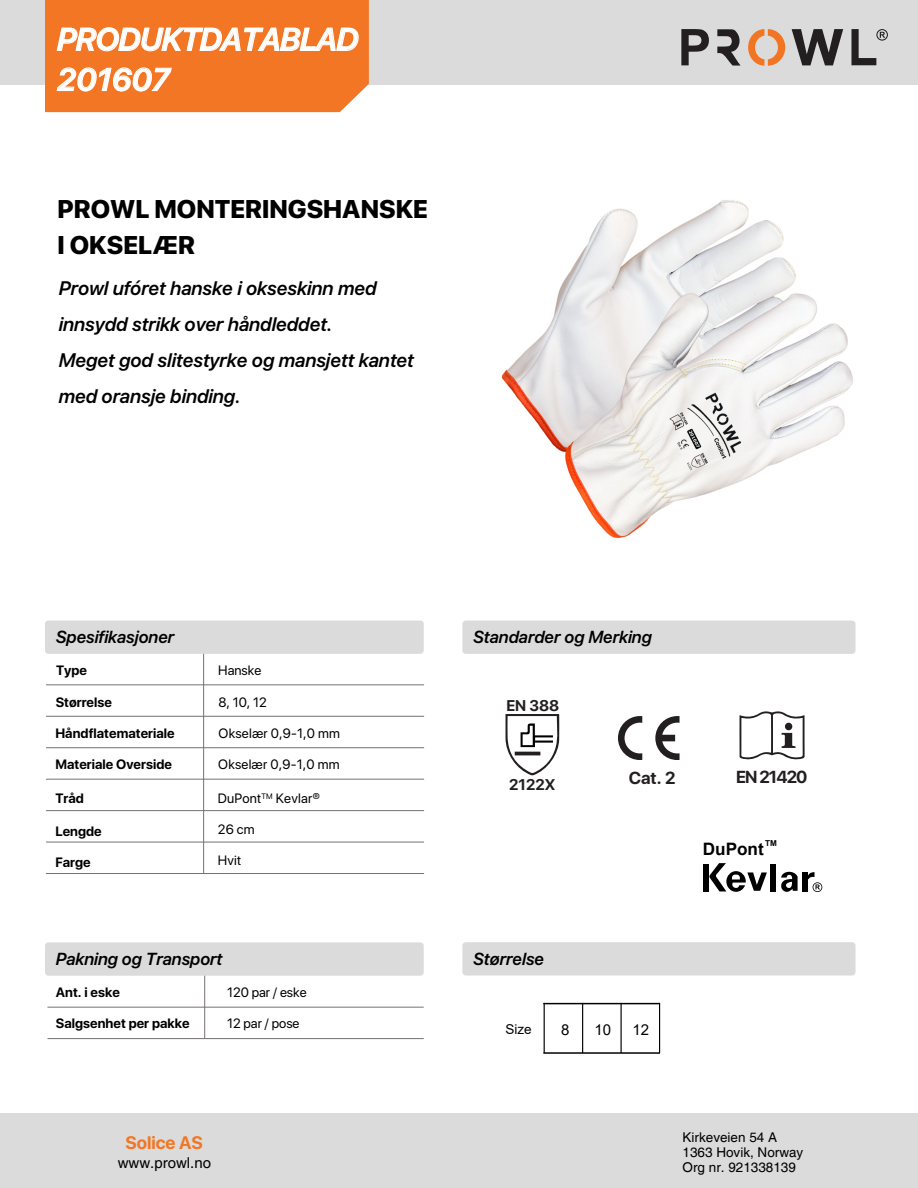
<style>
.page{position:relative;width:918px;height:1188px;background:#fff}
.page>*{position:absolute;margin:0;border:0;box-sizing:border-box;transform-origin:0 0}
.t1{font:italic 600 31.5px "SF Pro Display";letter-spacing:-.02em;color:#fff}
.t2{font:800 25.5px/36px "SF Pro Display";color:#000}
.t3{font:italic 600 19.5px/36px "SF Pro Display";color:#000}
.t4{font:700 18px "SF Pro Display";color:#f27623}
.t5{font:italic 600 17.4px "SF Pro Display";color:#000}
.t6{font:700 17.25px "SF Pro Display";letter-spacing:-.05em;color:#231f20}
.t7{font:700 17.1px "Arial";color:#000}
.t8{font:700 15.45px "SF Pro Display";color:#231f20}
.t9{font:15px "Helvetica";color:#000}
.t10{font:15px "Arial";color:#000}
.t11{font:700 13.5px "SF Pro Display";letter-spacing:.005em;color:#000}
.t12{font:13.5px "SF Pro Display";letter-spacing:.015em;color:#000}
.t13{font:13.5px/15px "Helvetica";color:#000}
.t14{font:13.5px "Arial";color:#000}
.t15{font:700 8.1px "Arial";color:#000}
</style>
<div class="page">
<div style="left:0;top:0;width:918px;height:85px;background:#dcdbdb"></div>
<div style="left:0;top:1114px;width:918px;height:74px;background:#dcdbdb"></div>
<hr style="left:203px;top:653px;width:1px;height:221px;background:#767171">
<hr style="left:46px;top:684px;width:378px;height:1px;background:#767171">
<hr style="left:46px;top:716px;width:378px;height:1px;background:#767171">
<hr style="left:46px;top:747px;width:378px;height:1px;background:#767171">
<hr style="left:46px;top:779px;width:378px;height:1px;background:#767171">
<hr style="left:46px;top:810px;width:378px;height:1px;background:#767171">
<hr style="left:46px;top:842px;width:378px;height:1px;background:#767171">
<hr style="left:46px;top:873px;width:378px;height:1px;background:#767171">
<div style="left:462px;top:621px;width:394px;height:33px;background:#dcdbdb;border-radius:3px"></div>
<div style="left:45px;top:942px;width:379px;height:34px;background:#dcdbdb;border-radius:3px"></div>
<div style="left:462px;top:942px;width:394px;height:34px;background:#dcdbdb;border-radius:3px"></div>
<hr style="left:204px;top:976px;width:1px;height:63px;background:#767171">
<hr style="left:47px;top:1007px;width:377px;height:1px;background:#767171">
<hr style="left:47px;top:1038px;width:377px;height:1px;background:#767171">
<svg style="left:45px;top:0;width:324px;height:112px;background:#f28034"></svg>
<div style="left:45px;top:621px;width:379px;height:33px;background:#dcdbdb;border-radius:3px"></div>
<hr style="left:544px;top:1003px;width:1px;height:50px;background:#000">
<hr style="left:582px;top:1003px;width:1px;height:50px;background:#000">
<hr style="left:621px;top:1003px;width:1px;height:50px;background:#000">
<hr style="left:659px;top:1003px;width:1px;height:50px;background:#000">
<hr style="left:543px;top:1052px;width:117px;height:2px;background:#000">
<hr style="left:543px;top:1003px;width:117px;height:1px;background:#000">
<svg style="left:681px;top:29px;width:28px;height:36px"></svg>
<svg style="left:792px;top:29px;width:51px;height:36px"></svg>
<svg style="left:717px;top:29px;width:24px;height:37px"></svg>
<svg style="left:748px;top:29px;width:37px;height:37px"></svg>
<svg style="left:851px;top:29px;width:37px;height:36px"></svg>
<svg style="left:506px;top:714px;width:53px;height:61px"></svg>
<svg style="left:740px;top:711px;width:65px;height:49px"></svg>
<div style="left:785px;top:723px;width:7px;height:7px;background:#231f20;border-radius:50%"></div>
<svg style="left:655px;top:716px;width:25px;height:44px"></svg>
<svg style="left:618px;top:716px;width:24px;height:44px"></svg>
<img style="left:501px;top:200px;width:352px;height:339px">
<svg style="left:709px;top:863px;width:58px;height:29px"></svg>
<div style="left:770px;top:864px;width:6px;height:27px;background:#000"></div>
<div style="left:703px;top:864px;width:6px;height:27px;background:#000"></div>
<div style="left:802px;top:872px;width:6px;height:19px;background:#000"></div>
<svg style="left:808px;top:872px;width:14px;height:20px"></svg>
<svg style="left:781px;top:871px;width:17px;height:21px"></svg>
<h1 class="t1" style="left:56px;top:17px;width:303px">PRODUKTDATABLAD</h1>
<h1 class="t1" style="left:57px;top:57px;width:114px">201607</h1>
<h2 class="t2" style="left:58px;top:190px;width:372px">PROWL MONTERINGSHANSKE<br>I OKSELÆR</h2>
<p class="t3" style="left:58px;top:271px;width:357px">Prowl ufóret hanske i okseskinn med innsydd strikk over håndleddet.<br>Meget god slitestyrke og mansjett kantet med oransje binding.</p>
<p class="t5" style="left:55px;top:625px;width:120px">Spesifikasjoner</p>
<p class="t11" style="left:56px;top:662px;width:32px">Type</p>
<p class="t12" style="left:218px;top:659px;width:45px">Hanske</p>
<p class="t11" style="left:56px;top:695px;width:58px">Størrelse</p>
<p class="t12" style="left:218px;top:692px;width:50px">8, 10, 12</p>
<p class="t11" style="left:55px;top:725px;width:121px">Håndflatemateriale</p>
<p class="t12" style="left:219px;top:723px;width:123px">Okselær 0,9-1,0 mm</p>
<p class="t11" style="left:55px;top:757px;width:118px">Materiale Overside</p>
<p class="t12" style="left:218px;top:754px;width:123px">Okselær 0,9-1,0 mm</p>
<p class="t11" style="left:55px;top:790px;width:30px">Tråd</p>
<p class="t11" style="left:55px;top:823px;width:48px">Lengde</p>
<p class="t12" style="left:218px;top:788px;width:104px">DuPont<sup>TM</sup> Kevlar®</p>
<p class="t12" style="left:218px;top:819px;width:38px">26 cm</p>
<p class="t11" style="left:55px;top:854px;width:37px">Farge</p>
<p class="t12" style="left:218px;top:850px;width:25px">Hvit</p>
<p class="t5" style="left:473px;top:625px;width:180px">Standarder og Merking</p>
<p class="t8" style="left:506px;top:696px;width:54px">EN 388</p>
<p class="t8" style="left:509px;top:776px;width:47px">2122X</p>
<p class="t6" style="left:629px;top:768px;width:48px">Cat. 2</p>
<p class="t6" style="left:736px;top:767px;width:73px">EN21420</p>
<p class="t7" style="left:703px;top:837px;width:63px">DuPont</p>
<p class="t15" style="left:765px;top:837px;width:13px">TM</p>
<p class="t5" style="left:55px;top:947px;width:168px">Pakning og Transport</p>
<p class="t5" style="left:473px;top:946px;width:72px">Størrelse</p>
<p class="t11" style="left:56px;top:985px;width:65px">Ant. i eske</p>
<p class="t12" style="left:227px;top:982px;width:81px">120 par / eske</p>
<p class="t11" style="left:56px;top:1016px;width:135px">Salgsenhet per pakke</p>
<p class="t12" style="left:227px;top:1013px;width:74px">12 par / pose</p>
<p class="t14" style="left:506px;top:1020px;width:28px">Size</p>
<p class="t10" style="left:561px;top:1020px;width:10px">8</p>
<p class="t10" style="left:595px;top:1020px;width:18px">10</p>
<p class="t10" style="left:633px;top:1020px;width:18px">12</p>
<p class="t4" style="left:125px;top:1133px;width:79px">Solice AS</p>
<p class="t9" style="left:118px;top:1154px;width:95px">www.prowl.no</p>
<p class="t13" style="left:683px;top:1131px;width:122px">Kirkeveien 54 A<br>1363 Hovik, Norway<br>Org nr. 921338139</p>
</div>
